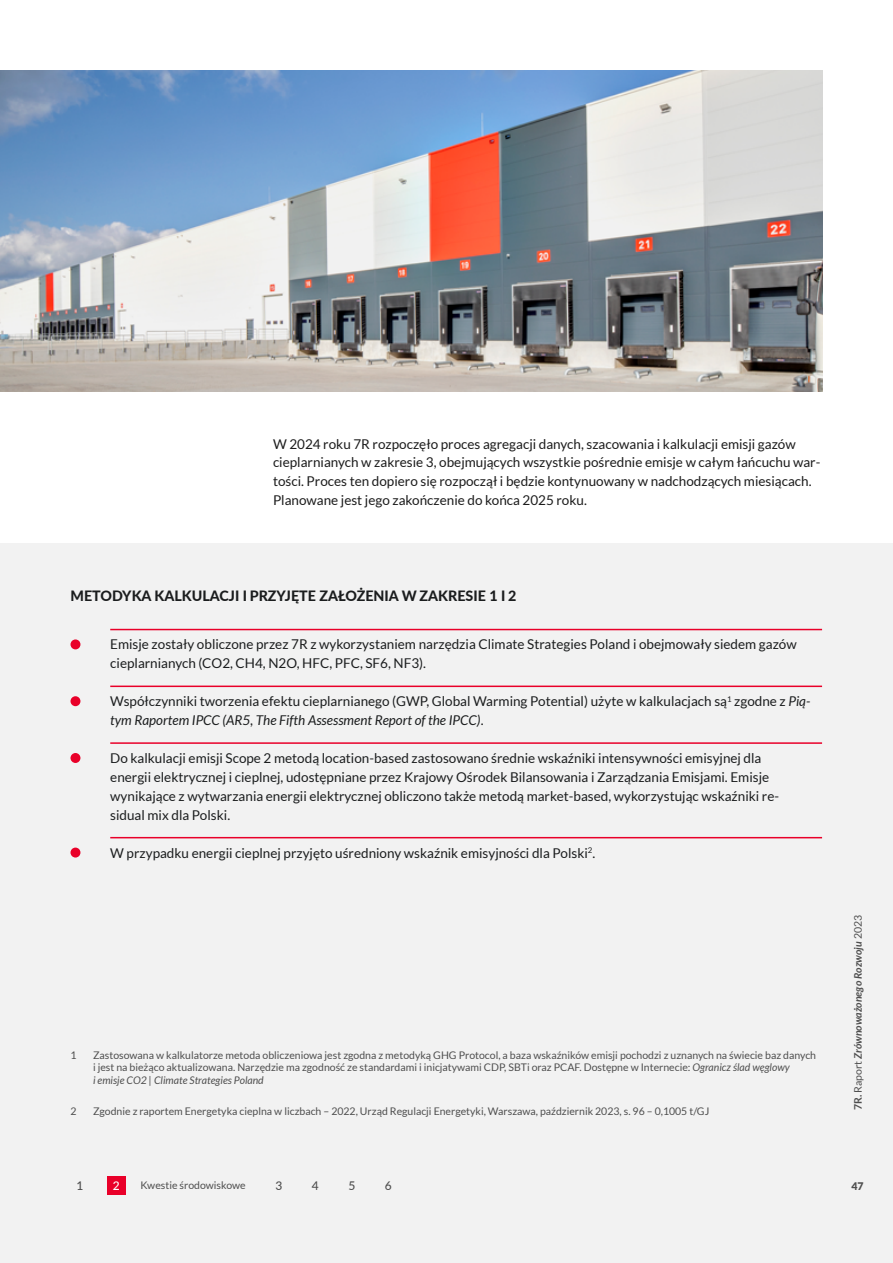
<style>
.page{position:relative;width:893px;height:1263px;background:#fff}
.page>*{position:absolute;margin:0;border:0;box-sizing:border-box;transform-origin:0 0}
.t1{font:800 14.25px "Lato";color:#1b1d1e}
.t2{font:13.5px/18.9px "Lato";color:#1b1d1e}
.t3{font:13.5px/18.9px "Lato";color:#1c1c1c}
.t4{font:500 12px "Lato";color:#4e4e4e}
.t5{font:500 12px "Lato";color:#fff}
.t6{font:10.5px/12.6px "Lato";color:#4e4e4e}
.t7{font:italic 700 10.5px "Lato";color:#4e4e4e}
.t8{font:900 10.5px "Lato";color:#4e4e4e}
.s1{font-style:italic}
.s2{font-style:normal}
.s3{font-weight:400;font-style:normal}
</style>
<div class="page">
<div style="left:0;top:543px;width:893px;height:720px;background:#f2f2f2"></div>
<div style="left:107px;top:1176px;width:19px;height:19px;background:#e90029"></div>
<hr style="left:110px;top:629px;width:712px;height:1px;background:#e90029">
<hr style="left:110px;top:685px;width:712px;height:2px;background:#e90029">
<hr style="left:110px;top:742px;width:712px;height:2px;background:#e90029">
<hr style="left:110px;top:837px;width:712px;height:1px;background:#e90029">
<div style="left:70px;top:639px;width:10px;height:10px;background:#e90029;border-radius:50%"></div>
<div style="left:70px;top:696px;width:10px;height:10px;background:#e90029;border-radius:50%"></div>
<div style="left:70px;top:753px;width:10px;height:10px;background:#e90029;border-radius:50%"></div>
<div style="left:70px;top:847px;width:10px;height:10px;background:#e90029;border-radius:50%"></div>
<img style="left:0;top:70px;width:822px;height:322px">
<p class="t3" style="left:273px;top:434px;width:549px">W 2024 roku 7R rozpoczęło proces agregacji danych, szacowania i kalkulacji emisji gazów cieplarnianych w zakresie 3, obejmujących wszystkie pośrednie emisje w całym łańcuchu war&shy;tości. Proces ten dopiero się rozpoczął i będzie kontynuowany w nadchodzących miesiącach.<br>Planowane jest jego zakończenie do końca 2025 roku.</p>
<p class="t1" style="left:70px;top:585px;width:447px">METODYKA KALKULACJI I PRZYJĘTE ZAŁOŻENIA W ZAKRESIE 1 I 2</p>
<p class="t2" style="left:110px;top:635px;width:688px">Emisje zostały obliczone przez 7R z wykorzystaniem narzędzia Climate Strategies Poland i obejmowały siedem gazów cieplarnianych (CO2, CH4, N2O, HFC, PFC, SF6, NF3).</p>
<p class="t2" style="left:110px;top:692px;width:702px">Współczynniki tworzenia efektu cieplarnianego (GWP, Global Warming Potential) użyte w kalkulacjach są<sup>1</sup> zgodne z <span class="s1">Pią&shy;tym Raportem IPCC (AR5, The Fifth Assessment Report of the IPCC)</span>.</p>
<p class="t2" style="left:110px;top:748px;width:670px">Do kalkulacji emisji Scope 2 metodą location-based zastosowano średnie wskaźniki intensywności emisyjnej dla energii elektrycznej i cieplnej, udostępniane przez Krajowy Ośrodek Bilansowania i Zarządzania Emisjami. Emisje wynikające z wytwarzania energii elektrycznej obliczono także metodą market-based, wykorzystując wskaźniki re&shy;sidual mix dla Polski.</p>
<p class="t2" style="left:110px;top:843px;width:487px">W przypadku energii cieplnej przyjęto uśredniony wskaźnik emisyjności dla Polski<sup>2</sup>.</p>
<p class="t6" style="left:70px;top:1048px;width:8px">1</p>
<p class="t6" style="left:93px;top:1048px;width:725px">Zastosowana w kalkulatorze metoda obliczeniowa jest zgodna z metodyką GHG Protocol, a baza wskaźników emisji pochodzi z uznanych na świecie baz danych i jest na bieżąco aktualizowana. Narzędzie ma zgodność ze standardami i inicjatywami CDP, SBTi oraz PCAF. Dostępne w Internecie: <span class="s1">Ogranicz ślad węglowy<br>i emisje CO2 | Climate Strategies Poland</span></p>
<p class="t6" style="left:70px;top:1105px;width:8px">2</p>
<p class="t6" style="left:93px;top:1105px;width:618px">Zgodnie z raportem Energetyka cieplna w liczbach – 2022, Urząd Regulacji Energetyki, Warszawa, październik 2023, s. 96 – 0,1005 t/GJ</p>
<p class="t4" style="left:76px;top:1177px;width:8px">1</p>
<p class="t5" style="left:113px;top:1177px;width:8px">2</p>
<p class="t6" style="left:140px;top:1179px;width:107px">Kwestie środowiskowe</p>
<p class="t4" style="left:275px;top:1177px;width:8px">3</p>
<p class="t4" style="left:312px;top:1177px;width:8px">4</p>
<p class="t4" style="left:348px;top:1177px;width:8px">5</p>
<p class="t4" style="left:385px;top:1177px;width:8px">6</p>
<p class="t7" style="left:852px;top:1110px;width:197px;rotate:-90deg"><span class="s2">7R.</span> <span class="s3">Raport</span> Zrównoważonego Rozwoju <span class="s3">2023</span></p>
<p class="t8" style="left:851px;top:1180px;width:14px">47</p>
</div>
